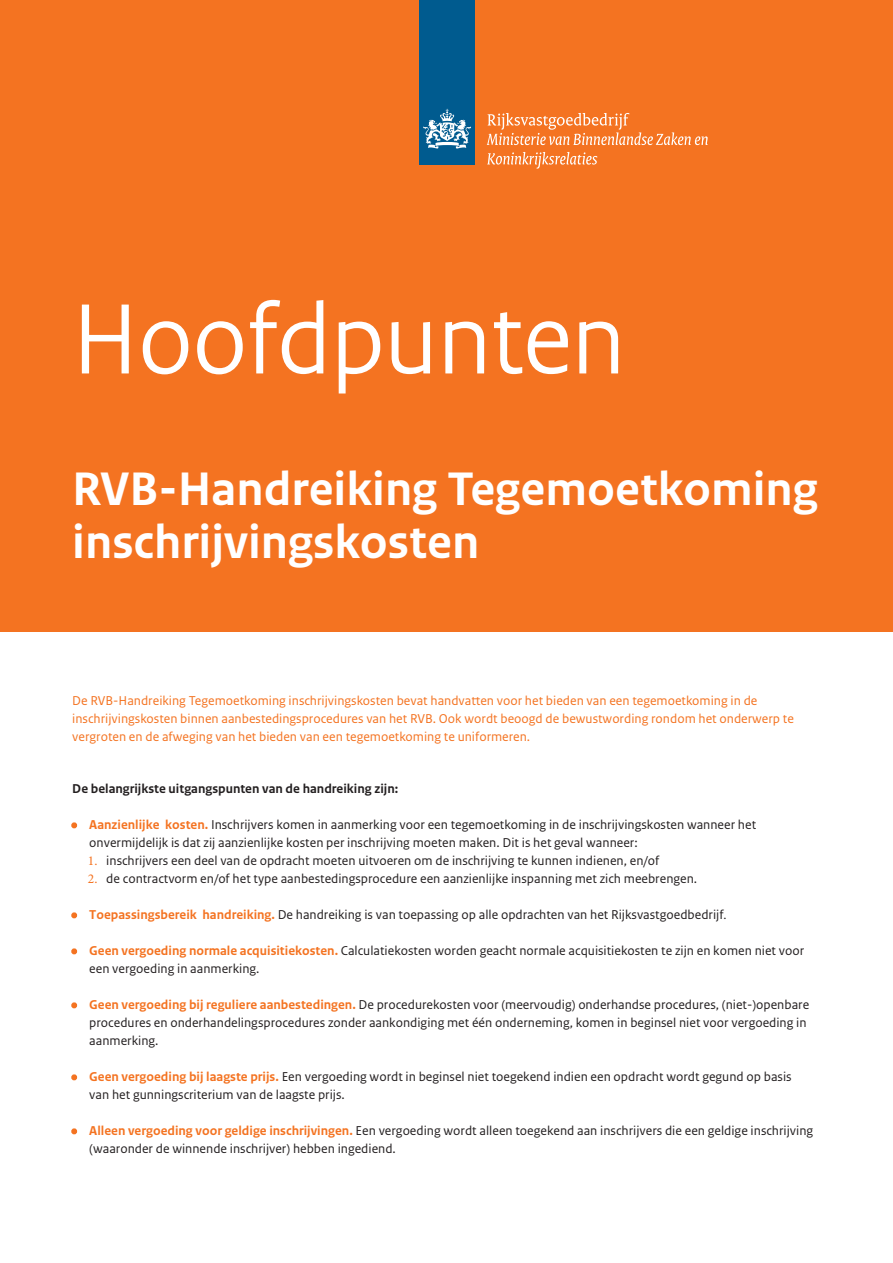
<style>
.page{position:relative;width:893px;height:1263px;background:#fff}
.page>*{position:absolute;margin:0;border:0;box-sizing:border-box;transform-origin:0 0}
.t1{font:105px "Rijksoverheid Sans Heading";color:#fff}
.t2{font:700 49.5px/52.5px "Rijksoverheid Sans Text";color:#fff}
.t3{font:13.5px/18px "Rijksoverheid Sans Text";color:#231f20}
.t4{font:13.5px/18px "Rijksoverheid Sans Text";color:#f47321}
.t5{font:700 13.5px "Rijksoverheid Sans Text";color:#231f20}
.s1{color:#f47321}
.s2{font-weight:700;color:#f47321}
.s3{font-family:"Minion Pro";color:#f47321}
.s4{font-family:"Minion Pro"}
</style>
<div class="page">
<div style="left:0;top:0;width:893px;height:631px;background:#f47321"></div>
<div style="left:419px;top:0;width:56px;height:164px;background:#005b8f"></div>
<svg style="left:423px;top:109px;width:48px;height:40px"></svg>
<svg style="left:487px;top:113px;width:221px;height:32px"></svg>
<svg style="left:487px;top:152px;width:110px;height:17px"></svg>
<h1 class="t1" style="left:72px;top:278px;width:554px">Hoofdpunten</h1>
<h2 class="t2" style="left:72px;top:464px;width:747px">RVB-Handreiking Tegemoetkoming inschrijvingskosten</h2>
<p class="t4" style="left:72px;top:692px;width:723px">De RVB-Handreiking Tegemoetkoming inschrijvingskosten bevat handvatten voor het bieden van een tegemoetkoming in de inschrijvingskosten binnen aanbestedingsprocedures van het RVB. Ook wordt beoogd de bewustwording rondom het onderwerp te vergroten en de afweging van het bieden van een tegemoetkoming te uniformeren.</p>
<p class="t5" style="left:72px;top:781px;width:327px">De belangrijkste uitgangspunten van de handreiking zijn:</p>
<p class="t3" style="left:89px;top:816px;width:668px;text-indent:-17px"><span class="s1">•</span> <span class="s2">Aanzienlijke kosten.</span> Inschrijvers komen in aanmerking voor een tegemoetkoming in de inschrijvingskosten wanneer het onvermijdelijk is dat zij aanzienlijke kosten per inschrijving moeten maken. Dit is het geval wanneer:</p>
<p class="t3" style="left:88px;top:852px;width:573px"><span class="s3">1.</span> inschrijvers een deel van de opdracht moeten uitvoeren om de inschrijving te kunnen indienen, en/of</p>
<p class="t3" style="left:88px;top:870px;width:611px"><span class="s3">2.</span> de contractvorm en/of het type aanbestedingsprocedure een aanzienlijke inspanning met zich meebrengen.</p>
<p class="t3" style="left:72px;top:906px;width:656px"><span class="s1">•</span> <span class="s2">Toepassingsbereik handreiking.</span> De handreiking is van toepassing op alle opdrachten van het Rijksvastgoedbedrijf<span class="s4">.</span></p>
<p class="t3" style="left:89px;top:942px;width:716px;text-indent:-17px"><span class="s1">•</span> <span class="s2">Geen vergoeding normale acquisitiekosten.</span> Calculatiekosten worden geacht normale acquisitiekosten te zijn en komen niet voor een vergoeding in aanmerking.</p>
<p class="t3" style="left:89px;top:996px;width:721px;text-indent:-17px"><span class="s1">•</span> <span class="s2">Geen vergoeding bij reguliere aanbestedingen.</span> De procedurekosten voor (meervoudig) onderhandse procedures, (niet-)openbare procedures en onderhandelingsprocedures zonder aankondiging met één onderneming, komen in beginsel niet voor vergoeding in aanmerking.</p>
<p class="t3" style="left:89px;top:1068px;width:704px;text-indent:-17px"><span class="s1">•</span> <span class="s2">Geen vergoeding bij laagste prijs.</span> Een vergoeding wordt in beginsel niet toegekend indien een opdracht wordt gegund op basis van het gunningscriterium van de laagste prijs.</p>
<p class="t3" style="left:89px;top:1122px;width:725px;text-indent:-17px"><span class="s1">•</span> <span class="s2">Alleen vergoeding voor geldige inschrijvingen.</span> Een vergoeding wordt alleen toegekend aan inschrijvers die een geldige inschrijving (waaronder de winnende inschrijver) hebben ingediend.</p>
</div>
